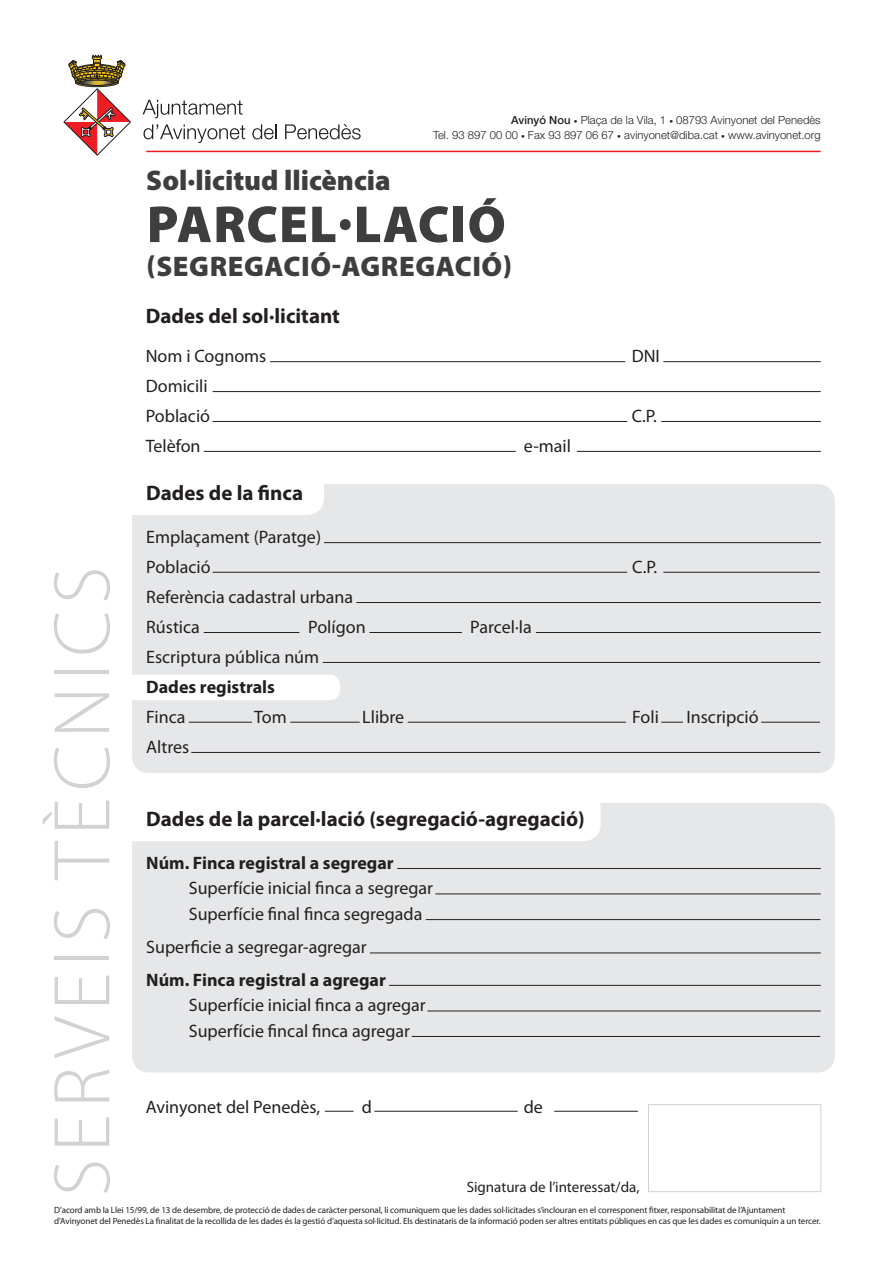
<style>
.page{position:relative;width:893px;height:1263px;background:#fff}
.page>*{position:absolute;margin:0;border:0;box-sizing:border-box;transform-origin:0 0}
.t1{font:300 81px "Myriad Pro";letter-spacing:.08em;color:#d1d2d4}
.t2{font:900 52.5px "Myriad Pro";letter-spacing:.02em;color:#3e3e3f}
.t3{font:900 28.5px "Myriad Pro";letter-spacing:.02em;color:#3e3e3f}
.t4{font:900 28.5px "Myriad Pro";color:#3e3e3f}
.t5{font:700 21px "Myriad Pro";color:#231f20}
.t6{font:18px/30px "Myriad Pro";color:#231f20}
.t7{font:700 18px "Myriad Pro";color:#231f20}
.t8{font:15px "Myriad Pro";color:#231f20}
.t9{font:300 11.25px/15px "Helvetica Neue LT Std";color:#231f20;text-align:right}
.t10{font:9px/10.5px "Myriad Pro";letter-spacing:-.01em;color:#231f20}
.s1{font-weight:500}
.s2{font-weight:900;font-style:italic}
</style>
<div class="page">
<div style="left:132px;top:803px;width:703px;height:269px;background:#e6e7e9;border-radius:17px"></div>
<div style="left:98px;top:791px;width:503px;height:50px;background:#fff;border-radius:17px"></div>
<hr style="left:213px;top:391px;width:608px;height:1px;background:#231f20">
<hr style="left:213px;top:421px;width:414px;height:1px;background:#231f20">
<hr style="left:661px;top:421px;width:160px;height:1px;background:#231f20">
<hr style="left:270px;top:361px;width:355px;height:1px;background:#231f20">
<hr style="left:663px;top:361px;width:158px;height:1px;background:#231f20">
<hr style="left:204px;top:451px;width:312px;height:1px;background:#231f20">
<hr style="left:577px;top:451px;width:244px;height:1px;background:#231f20">
<svg style="left:325px;top:1111px;width:28px;height:1px"></svg>
<hr style="left:374px;top:1111px;width:144px;height:1px;background:#231f20">
<hr style="left:554px;top:1111px;width:84px;height:1px;background:#231f20">
<div style="left:648px;top:1104px;width:173px;height:88px;border:1px solid #d1d2d4"></div>
<div style="left:132px;top:484px;width:703px;height:289px;background:#e6e7e9;border-radius:17px"></div>
<div style="left:98px;top:464px;width:226px;height:51px;background:#fff;border-radius:17px"></div>
<div style="left:98px;top:675px;width:242px;height:25px;background:#fff;border-radius:10px"></div>
<hr style="left:191px;top:752px;width:629px;height:1px;background:#231f20">
<hr style="left:213px;top:572px;width:414px;height:1px;background:#231f20">
<hr style="left:663px;top:572px;width:157px;height:1px;background:#231f20">
<hr style="left:356px;top:602px;width:465px;height:1px;background:#231f20">
<hr style="left:204px;top:632px;width:95px;height:1px;background:#231f20">
<hr style="left:370px;top:632px;width:92px;height:1px;background:#231f20">
<hr style="left:536px;top:632px;width:285px;height:1px;background:#231f20">
<hr style="left:189px;top:722px;width:63px;height:1px;background:#231f20">
<hr style="left:290px;top:722px;width:70px;height:1px;background:#231f20">
<hr style="left:408px;top:722px;width:218px;height:1px;background:#231f20">
<svg style="left:661px;top:722px;width:22px;height:1px"></svg>
<hr style="left:761px;top:722px;width:59px;height:1px;background:#231f20">
<hr style="left:323px;top:662px;width:497px;height:1px;background:#231f20">
<hr style="left:324px;top:542px;width:497px;height:1px;background:#231f20">
<hr style="left:397px;top:868px;width:424px;height:1px;background:#231f20">
<hr style="left:435px;top:893px;width:386px;height:1px;background:#231f20">
<hr style="left:426px;top:919px;width:394px;height:1px;background:#231f20">
<hr style="left:370px;top:952px;width:451px;height:1px;background:#231f20">
<hr style="left:389px;top:985px;width:432px;height:1px;background:#231f20">
<hr style="left:427px;top:1010px;width:394px;height:1px;background:#231f20">
<hr style="left:412px;top:1036px;width:408px;height:1px;background:#231f20">
<hr style="left:146px;top:151px;width:675px;height:1px;background:#ee1d23">
<svg style="left:64px;top:55px;width:67px;height:101px"></svg>
<svg style="left:143px;top:100px;width:100px;height:18px"></svg>
<svg style="left:143px;top:124px;width:102px;height:19px"></svg>
<svg style="left:252px;top:124px;width:25px;height:15px"></svg>
<svg style="left:285px;top:124px;width:76px;height:15px"></svg>
<p class="t9" style="left:433px;top:112px;width:389px"><span class="s1">Avinyó Nou</span> <span class="s2">·</span> Plaça de la Vila, 1 <span class="s2">·</span> 08793 Avinyonet del Penedès<br>Tel. 93 897 00 00 <span class="s2">·</span> Fax 93 897 06 67 <span class="s2">·</span> avinyonet@diba.cat <span class="s2">·</span> www.avinyonet.org</p>
<h3 class="t4" style="left:146px;top:164px;width:246px">SOL·LICITUD LLICÈNCIA</h3>
<h2 class="t2" style="left:147px;top:195px;width:361px">PARCEL·LACIÓ</h2>
<h3 class="t3" style="left:147px;top:250px;width:367px">(SEGREGACIÓ-AGREGACIÓ)</h3>
<h3 class="t5" style="left:146px;top:304px;width:196px">Dades del sol·licitant</h3>
<h3 class="t6" style="left:146px;top:341px;width:122px">Nom i Cognoms</h3>
<h3 class="t6" style="left:632px;top:341px;width:30px">DNI</h3>
<h3 class="t6" style="left:146px;top:371px;width:66px">Domicili<br>Població</h3>
<h3 class="t6" style="left:632px;top:401px;width:26px">C.P.</h3>
<h1 class="t1" style="left:38px;top:1196px;width:631px;rotate:-90deg">serveis tècnics</h1>
<h3 class="t6" style="left:146px;top:431px;width:56px">Telèfon</h3>
<h3 class="t6" style="left:524px;top:431px;width:49px">e-mail</h3>
<h3 class="t5" style="left:146px;top:481px;width:158px">Dades de la finca</h3>
<h3 class="t6" style="left:146px;top:522px;width:176px">Emplaçament (Paratge)<br>Població</h3>
<h3 class="t6" style="left:632px;top:552px;width:26px">C.P.</h3>
<h3 class="t6" style="left:146px;top:582px;width:208px">Referència cadastral urbana<br>Rústica</h3>
<h3 class="t6" style="left:308px;top:612px;width:59px">Polígon</h3>
<h3 class="t6" style="left:470px;top:612px;width:63px">Parcel·la</h3>
<h3 class="t6" style="left:146px;top:642px;width:174px">Escriptura pública núm</h3>
<h3 class="t7" style="left:146px;top:676px;width:130px">Dades registrals</h3>
<h3 class="t6" style="left:146px;top:702px;width:41px">Finca</h3>
<h3 class="t6" style="left:254px;top:702px;width:34px">Tom</h3>
<h3 class="t6" style="left:362px;top:702px;width:43px">Llibre</h3>
<h3 class="t6" style="left:632px;top:702px;width:28px">Foli</h3>
<h3 class="t6" style="left:686px;top:702px;width:74px">Inscripció</h3>
<h3 class="t6" style="left:146px;top:732px;width:45px">Altres</h3>
<h3 class="t5" style="left:146px;top:807px;width:440px">Dades de la parcel·lació (segregació-agregació)</h3>
<h3 class="t7" style="left:146px;top:853px;width:249px">Núm. Finca registral a segregar</h3>
<h3 class="t6" style="left:189px;top:876px;width:246px;line-height:25.5px">Superfície inicial finca a segregar<br>Superfície final finca segregada</h3>
<h3 class="t6" style="left:146px;top:932px;width:222px">Superficie a segregar-agregar</h3>
<h3 class="t7" style="left:146px;top:970px;width:241px">Núm. Finca registral a agregar</h3>
<h3 class="t6" style="left:189px;top:993px;width:238px;line-height:25.5px">Superfície inicial finca a agregar<br>Superfície fincal finca agregar</h3>
<h3 class="t6" style="left:146px;top:1092px;width:176px">Avinyonet del Penedès,</h3>
<h3 class="t6" style="left:362px;top:1092px;width:12px">d</h3>
<h3 class="t6" style="left:524px;top:1092px;width:21px">de</h3>
<h3 class="t8" style="left:467px;top:1179px;width:174px">Signatura de l’interessat/da,</h3>
<p class="t10" style="left:54px;top:1205px;width:768px">D’acord amb la Llei 15/99, de 13 de desembre, de protecció de dades de caràcter personal, li comuniquem que les dades sol·licitades s’inclouran en el corresponent fitxer, responsabilitat de l’Ajuntament d'Avinyonet del Penedès La finalitat de la recollida de les dades és la gestió d’aquesta sol·licitud. Els destinataris de la informació poden ser altres entitats públiques en cas que les dades es comuniquin a un tercer.</p>
</div>
